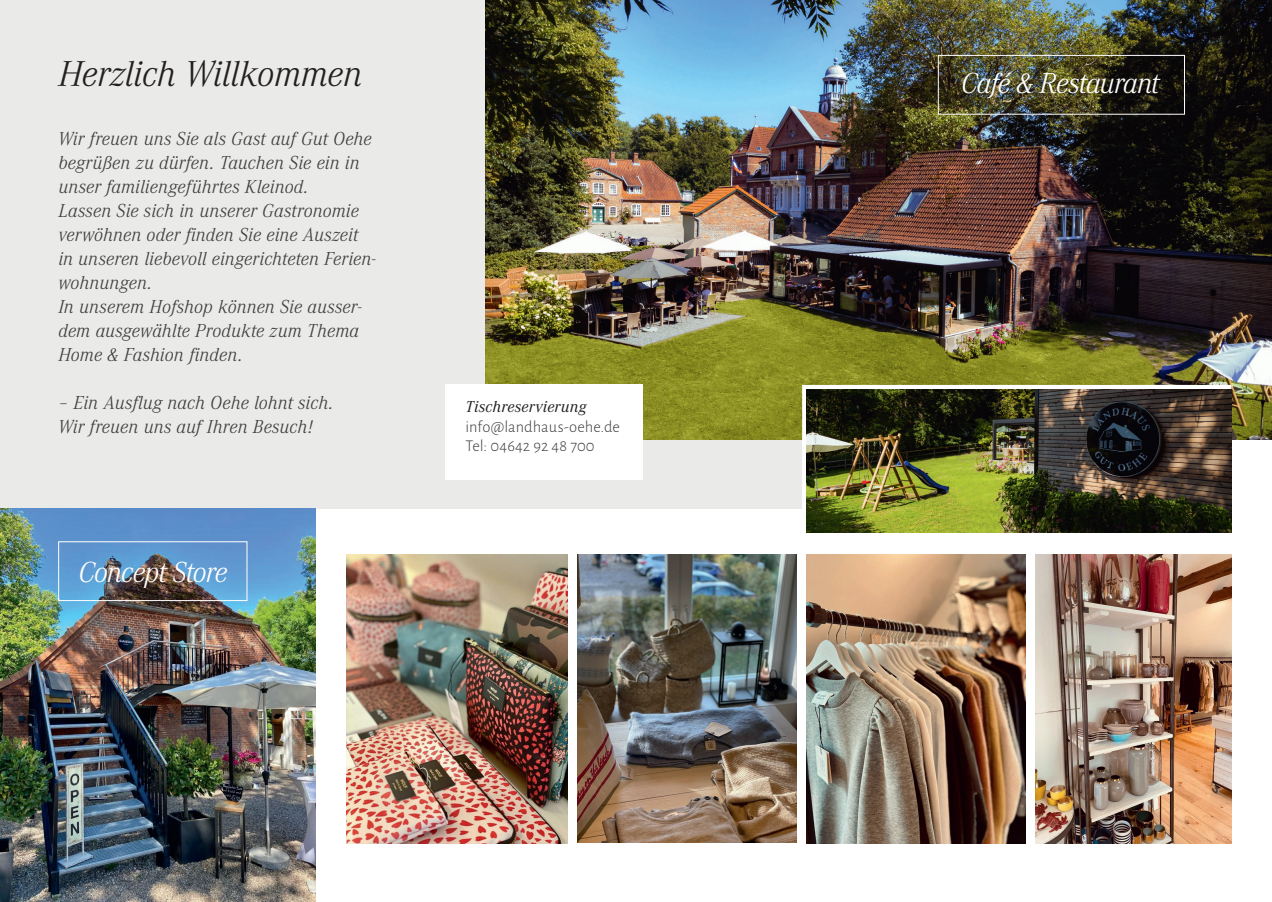
<style>
.page{position:relative;width:1272px;height:902px;background:#fff}
.page>*{position:absolute;margin:0;border:0;box-sizing:border-box;transform-origin:0 0}
.t1{font:italic 300 37.5px "Corporate A";letter-spacing:-.01em;color:#231f20}
.t2{font:italic 300 30px "Corporate A";letter-spacing:-.025em;color:#fff}
.t3{font:italic 300 19.5px/24px "Corporate A";letter-spacing:.005em;color:#3e3e3f}
.t4{font:300 16.5px/19.5px "Alegreya Sans";letter-spacing:.005em;color:#3e3e3f}
.t5{font:italic 16.5px "Corporate A";letter-spacing:.015em;color:#231f20}
</style>
<div class="page">
<div style="left:0;top:0;width:855px;height:508px;background:#eaeae8"></div>
<img style="left:0;top:508px;width:316px;height:393px">
<img style="left:806px;top:554px;width:219px;height:289px">
<img style="left:577px;top:554px;width:219px;height:288px">
<img style="left:346px;top:554px;width:221px;height:289px">
<img style="left:1035px;top:554px;width:196px;height:289px">
<div style="left:58px;top:541px;width:189px;height:60px;border:1px solid #fff"></div>
<img style="left:485px;top:0;width:786px;height:439px">
<div style="left:802px;top:385px;width:429px;height:147px;border:4px solid #fff"></div>
<div style="left:937px;top:55px;width:247px;height:60px;border:1px solid #fff"></div>
<img style="left:806px;top:389px;width:425px;height:143px">
<div style="left:445px;top:385px;width:197px;height:95px;background:#fff"></div>
<h1 class="t1" style="left:58px;top:52px;width:305px">Herzlich Willkommen</h1>
<p class="t3" style="left:58px;top:126px;width:319px">Wir freuen uns Sie als Gast auf Gut Oehe begrüßen zu dürfen. Tauchen Sie ein in unser familiengeführtes Kleinod.<br>Lassen Sie sich in unserer Gastronomie verwöhnen oder finden Sie eine Auszeit in unseren liebevoll eingerichteten Ferien&shy;wohnungen.<br>In unserem Hofshop können Sie ausser&shy;dem ausgewählte Produkte zum Thema Home &amp; Fashion finden.</p>
<p class="t3" style="left:58px;top:390px;width:277px">– Ein Ausflug nach Oehe lohnt sich.<br>Wir freuen uns auf Ihren Besuch!</p>
<h2 class="t2" style="left:78px;top:554px;width:150px">Concept Store</h2>
<p class="t5" style="left:465px;top:397px;width:122px">Tischreservierung</p>
<p class="t4" style="left:465px;top:416px;width:156px">info@landhaus-oehe.de<br>Tel: 04642 92 48 700</p>
<h2 class="t2" style="left:961px;top:66px;width:199px">Café &amp; Restaurant</h2>
</div>
